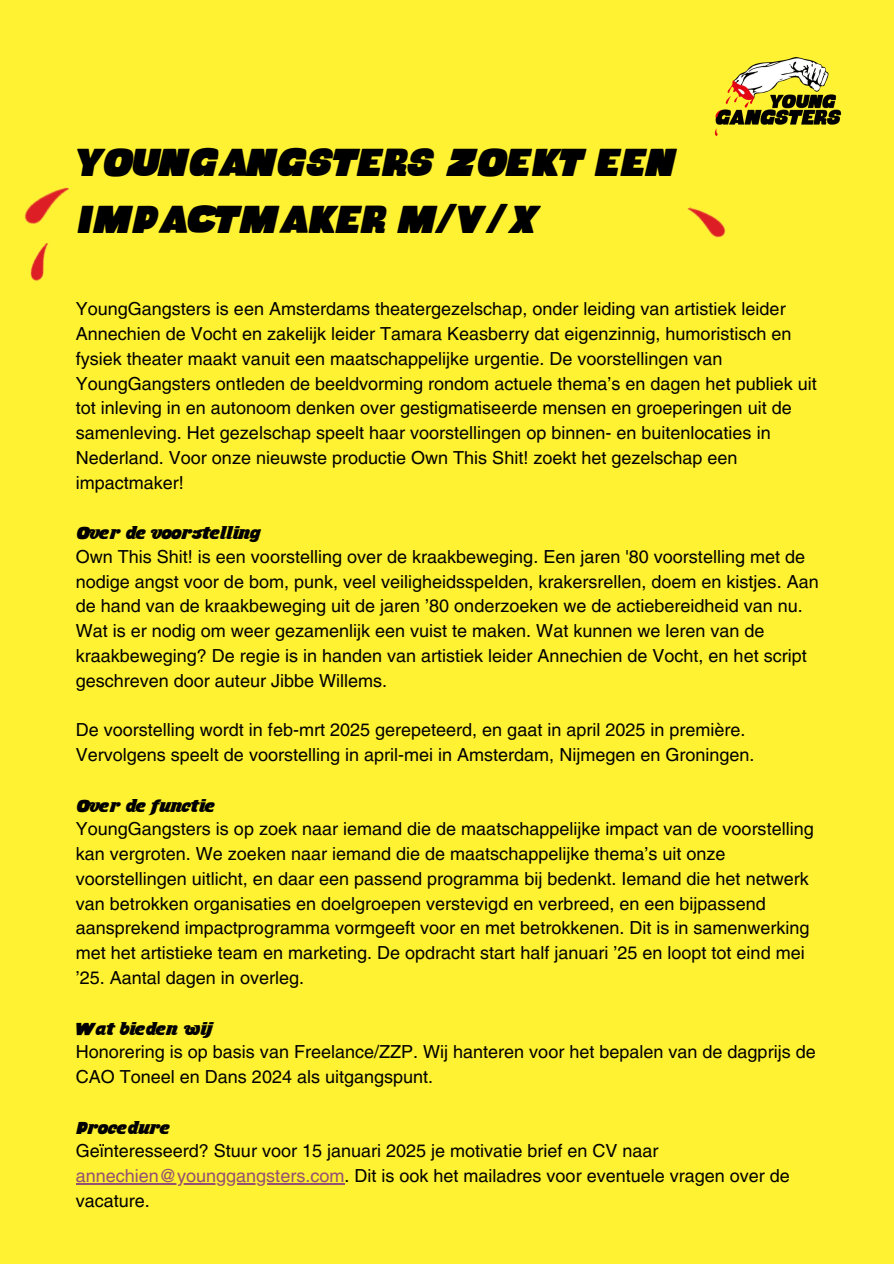
<style>
.page{position:relative;width:894px;height:1264px;background:#fff}
.page>*{position:absolute;margin:0;border:0;box-sizing:border-box;transform-origin:0 0}
.t1{font:40.5px/56.2px "Musa Ornata";color:#000}
.t2{font:18px/24.8px "Helvetica LT Pro";color:#000}
.t3{font:18px "Musa Ornata";color:#000}
.s1{color:#954f72}
</style>
<div class="page">
<div style="left:0;top:0;width:893px;height:1263px;background:#fff232"></div>
<img style="left:714px;top:57px;width:128px;height:79px">
<hr style="left:76px;top:1183px;width:268px;height:1px;background:#954f72">
<img style="left:24px;top:187px;width:45px;height:37px">
<img style="left:30px;top:243px;width:19px;height:38px">
<img style="left:687px;top:207px;width:39px;height:31px">
<p class="t1" style="left:76px;top:138px;width:601px">YOUNGANGSTERS ZOEKT EEN<br>IMPACTMAKER M/V/X</p>
<p class="t2" style="left:76px;top:298px;width:742px">YoungGangsters is een Amsterdams theatergezelschap, onder leiding van artistiek leider Annechien de Vocht en zakelijk leider Tamara Keasberry dat eigenzinnig, humoristisch en fysiek theater maakt vanuit een maatschappelijke urgentie. De voorstellingen van YoungGangsters ontleden de beeldvorming rondom actuele thema’s en dagen het publiek uit tot inleving in en autonoom denken over gestigmatiseerde mensen en groeperingen uit de samenleving. Het gezelschap speelt haar voorstellingen op binnen- en buitenlocaties in Nederland. Voor onze nieuwste productie Own This Shit! zoekt het gezelschap een impactmaker!</p>
<p class="t3" style="left:76px;top:526px;width:185px">Over de voorstelling</p>
<p class="t2" style="left:76px;top:546px;width:744px">Own This Shit! is een voorstelling over de kraakbeweging. Een jaren '80 voorstelling met de nodige angst voor de bom, punk, veel veiligheidsspelden, krakersrellen, doem en kistjes. Aan de hand van de kraakbeweging uit de jaren ’80 onderzoeken we de actiebereidheid van nu.<br>Wat is er nodig om weer gezamenlijk een vuist te maken. Wat kunnen we leren van de kraakbeweging? De regie is in handen van artistiek leider Annechien de Vocht, en het script geschreven door auteur Jibbe Willems.</p>
<h1 class="t2" style="left:76px;top:719px;width:680px">De voorstelling wordt in feb-mrt 2025 gerepeteerd, en gaat in april 2025 in première.<br>Vervolgens speelt de voorstelling in april-mei in Amsterdam, Nijmegen en Groningen.</h1>
<p class="t3" style="left:76px;top:798px;width:141px">Over de functie</p>
<p class="t2" style="left:76px;top:818px;width:739px">YoungGangsters is op zoek naar iemand die de maatschappelijke impact van de voorstelling kan vergroten. We zoeken naar iemand die de maatschappelijke thema’s uit onze voorstellingen uitlicht, en daar een passend programma bij bedenkt. Iemand die het netwerk van betrokken organisaties en doelgroepen verstevigd en verbreed, en een bijpassend aansprekend impactprogramma vormgeeft voor en met betrokkenen. Dit is in samenwerking met het artistieke team en marketing. De opdracht start half januari ’25 en loopt tot eind mei ’25. Aantal dagen in overleg.</p>
<p class="t3" style="left:76px;top:1021px;width:138px">Wat bieden wij</p>
<p class="t2" style="left:76px;top:1041px;width:741px">Honorering is op basis van Freelance/ZZP. Wij hanteren voor het bepalen van de dagprijs de<br>CAO Toneel en Dans 2024 als uitgangspunt.</p>
<p class="t3" style="left:76px;top:1120px;width:96px">Procedure</p>
<p class="t2" style="left:76px;top:1140px;width:584px">Geïnteresseerd? Stuur voor 15 januari 2025 je motivatie brief en CV naar</p>
<p class="t2" style="left:76px;top:1164px;width:715px"><span class="s1">annechien@younggangsters.com</span>. Dit is ook het mailadres voor eventuele vragen over de vacature.</p>
</div>
